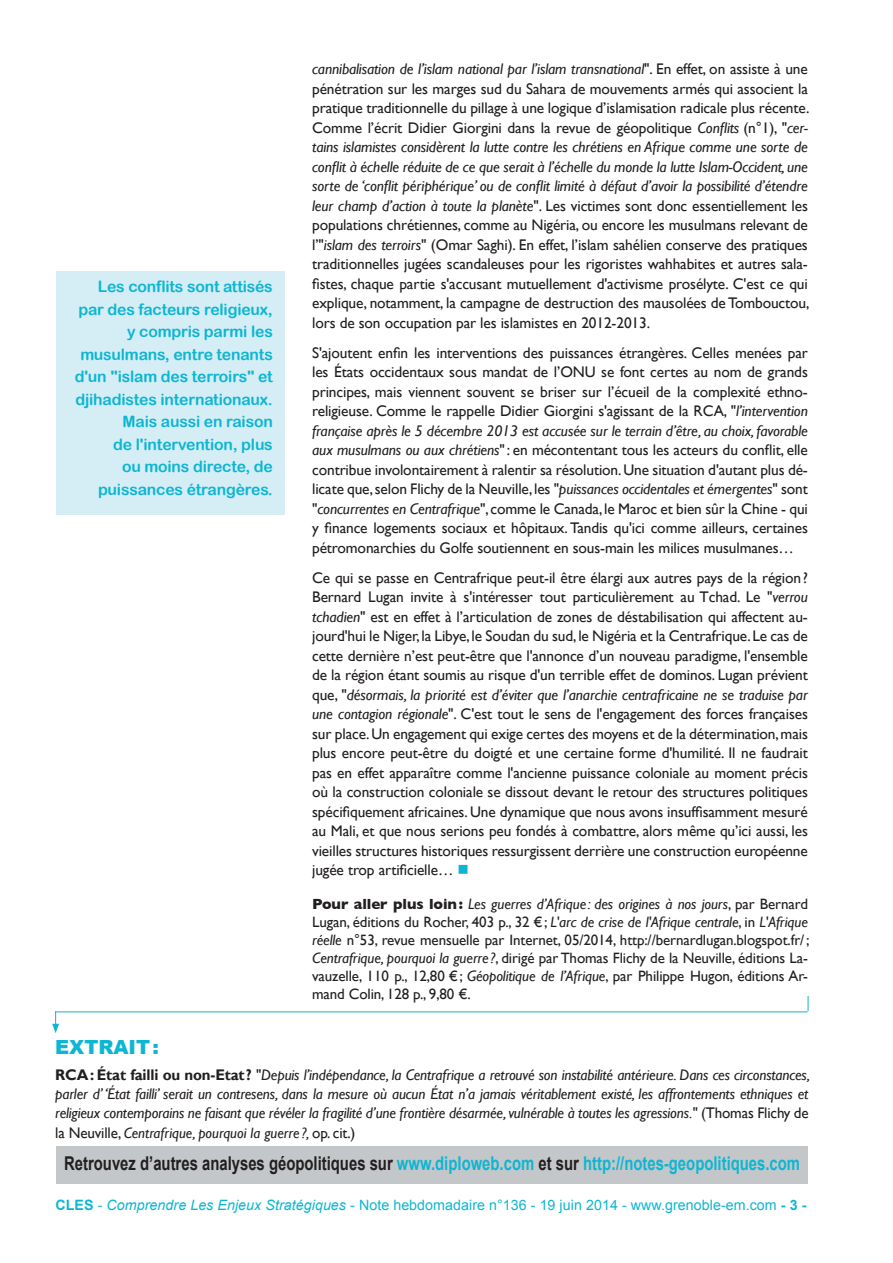
<style>
.page{position:relative;width:893px;height:1263px;background:#fff}
.page>*{position:absolute;margin:0;border:0;box-sizing:border-box;transform-origin:0 0}
.t1{font:900 19.5px "Arial";letter-spacing:-.005em;color:#0db6d2}
.t2{font:700 19.05px "Arial";color:#231f20;scale:.78 1}
.t3{font:15.75px/22.5px "Arial Rounded MT Bold";letter-spacing:-.01em;color:#0db6d2;text-align:right}
.t4{font:15.3px/19.5px "Gill Sans";letter-spacing:-.01em;color:#231f20;text-align:justify}
.t5{font:italic 15.3px/19.2px "Gill Sans";letter-spacing:-.01em;color:#231f20;text-align:justify}
.t6{font:15px/18px "Gill Sans";letter-spacing:-.01em;color:#231f20;text-align:justify}
.t7{font:italic 15px "Gill Sans";color:#231f20}
.t8{font:14.25px "Arial";letter-spacing:.005em;color:#0db6d2}
.s1{font-style:italic}
.s2{color:#0db6d2}
.s3{font-weight:700}
.s4{font-weight:700;font-style:normal}
.s5{font-style:normal}
.s6{font-style:normal;font-size:15.3px}
</style>
<div class="page">
<div style="left:56px;top:271px;width:228px;height:243px;background:#d5edf4"></div>
<hr style="left:56px;top:1011px;width:751px;height:1px;background:#0db6d2">
<svg style="left:52px;top:1011px;width:7px;height:22px"></svg>
<svg style="left:808px;top:996px;width:1px;height:15px"></svg>
<div style="left:56px;top:1146px;width:752px;height:37px;background:#c3c7c9"></div>
<p class="t3" style="left:75px;top:275px;width:200px">Les conflits sont attisés par des facteurs religieux, y compris parmi les musulmans, entre tenants d'un "islam des terroirs" et djihadistes internationaux.<br>Mais aussi en raison<br>de l'intervention, plus<br>ou moins directe, de puissances étrangères.</p>
<p class="t4" style="left:312px;top:60px;width:499px"><span class="s1">cannibalisation de l’islam national par l’islam transnational</span>". En effet, on assiste à une pénétration sur les marges sud du Sahara de mouvements armés qui associent la pratique traditionnelle du pillage à une logique d’islamisation radicale plus récente.<br>Comme l’écrit Didier Giorgini dans la revue de géopolitique <span class="s1">Conflits</span> (n°1), "<span class="s1">cer&shy;tains islamistes considèrent la lutte contre les chrétiens en Afrique comme une sorte de conflit à échelle réduite de ce que serait à l’échelle du monde la lutte Islam-Occident, une sorte de ‘conflit périphérique’ ou de conflit limité à défaut d’avoir la possibilité d’étendre leur champ d’action à toute la planète</span>". Les victimes sont donc essentiellement les populations chrétiennes, comme au Nigéria, ou encore les musulmans relevant de l’"<span class="s1">islam des terroirs</span>" (Omar Saghi). En effet, l’islam sahélien conserve des pratiques traditionnelles jugées scandaleuses pour les rigoristes wahhabites et autres sala&shy;fistes, chaque partie s'accusant mutuellement d'activisme prosélyte. C'est ce qui explique, notamment, la campagne de destruction des mausolées de Tombouctou, lors de son occupation par les islamistes en 2012-2013.</p>
<p class="t4" style="left:312px;top:343px;width:497px">S'ajoutent enfin les interventions des puissances étrangères. Celles menées par les États occidentaux sous mandat de l’ONU se font certes au nom de grands principes, mais viennent souvent se briser sur l’écueil de la complexité ethno&shy;religieuse. Comme le rappelle Didier Giorgini s'agissant de la RCA, "<span class="s1">l’intervention française après le 5 décembre 2013 est accusée sur le terrain d’être, au choix, favorable aux musulmans ou aux chrétiens</span>": en mécontentant tous les acteurs du conflit, elle contribue involontairement à ralentir sa résolution. Une situation d'autant plus dé&shy;licate que, selon Flichy de la Neuville, les "<span class="s1">puissances occidentales et émergentes</span>" sont "<span class="s1">concurrentes en Centrafrique</span>", comme le Canada, le Maroc et bien sûr la Chine - qui y finance logements sociaux et hôpitaux. Tandis qu'ici comme ailleurs, certaines pétromonarchies du Golfe soutiennent en sous-main les milices musulmanes…</p>
<p class="t4" style="left:312px;top:568px;width:497px">Ce qui se passe en Centrafrique peut-il être élargi aux autres pays de la région?<br>Bernard Lugan invite à s'intéresser tout particulièrement au Tchad. Le "<span class="s1">verrou tchadien</span>" est en effet à l’articulation de zones de déstabilisation qui affectent au&shy;jourd'hui le Niger, la Libye, le Soudan du sud, le Nigéria et la Centrafrique. Le cas de cette dernière n’est peut-être que l'annonce d’un nouveau paradigme, l'ensemble de la région étant soumis au risque d'un terrible effet de dominos. Lugan prévient que, "<span class="s1">désormais, la priorité est d’éviter que l’anarchie centrafricaine ne se traduise par une contagion régionale</span>". C'est tout le sens de l'engagement des forces françaises sur place. Un engagement qui exige certes des moyens et de la détermination, mais plus encore peut-être du doigté et une certaine forme d'humilité. Il ne faudrait pas en effet apparaître comme l'ancienne puissance coloniale au moment précis où la construction coloniale se dissout devant le retour des structures politiques spécifiquement africaines. Une dynamique que nous avons insuffisamment mesuré au Mali, et que nous serions peu fondés à combattre, alors même qu’ici aussi, les vieilles structures historiques ressurgissent derrière une construction européenne jugée trop artificielle… <span class="s2">■</span></p>
<p class="t6" style="left:312px;top:894px;width:499px"><span class="s3">Pour aller plus loin:</span> <span class="s1">Les guerres d’Afrique: des origines à nos jours</span>, par Bernard Lugan, éditions du Rocher, 403 p., 32 €; <span class="s1">L'arc de crise de l'Afrique centrale</span>, in <span class="s1">L'Afrique réelle</span> n°53, revue mensuelle par Internet, 05/2014, http://bernardlugan.blogspot.fr/; <span class="s1">Centrafrique, pourquoi la guerre ?</span>, dirigé par Thomas Flichy de la Neuville, éditions La&shy;vauzelle, 110 p., 12,80 €; <span class="s1">Géopolitique de l’Afrique</span>, par Philippe Hugon, éditions Ar&shy;mand Colin, 128 p., 9,80 €.</p>
<p class="t1" style="left:55px;top:1033px;width:105px">EXTRAIT:</p>
<p class="t5" style="left:55px;top:1066px;width:756px"><span class="s4">RCA: État failli ou non-Etat ?</span> <span class="s5">"</span>Depuis l’indépendance, la Centrafrique a retrouvé son instabilité antérieure. Dans ces circonstances, parler d’ ‘État failli’ serait un contresens, dans la mesure où aucun État n’a jamais véritablement existé, les affrontements ethniques et religieux contemporains ne faisant que révéler la fragilité d’une frontière désarmée, vulnérable à toutes les agressions." <span class="s5">(Thomas Flichy de</span></p>
<p class="t7" style="left:55px;top:1124px;width:302px"><span class="s6">la Neuville,</span> Centrafrique, pourquoi la guerre ?, <span class="s6">op. cit.)</span></p>
<p class="t2" style="left:64px;top:1151px;width:945px">Retrouvez d’autres analyses géopolitiques sur <span class="s2">www.diploweb.com</span> et sur <span class="s2">http://notes-geopolitiques.com</span></p>
<p class="t8" style="left:56px;top:1195px;width:752px"><span class="s3">CLES</span> - <span class="s1">Comprendre Les Enjeux Stratégiques</span> - Note hebdomadaire n°136 - 19 juin 2014 - www.grenoble-em.com <span class="s3">- 3 -</span></p>
</div>
